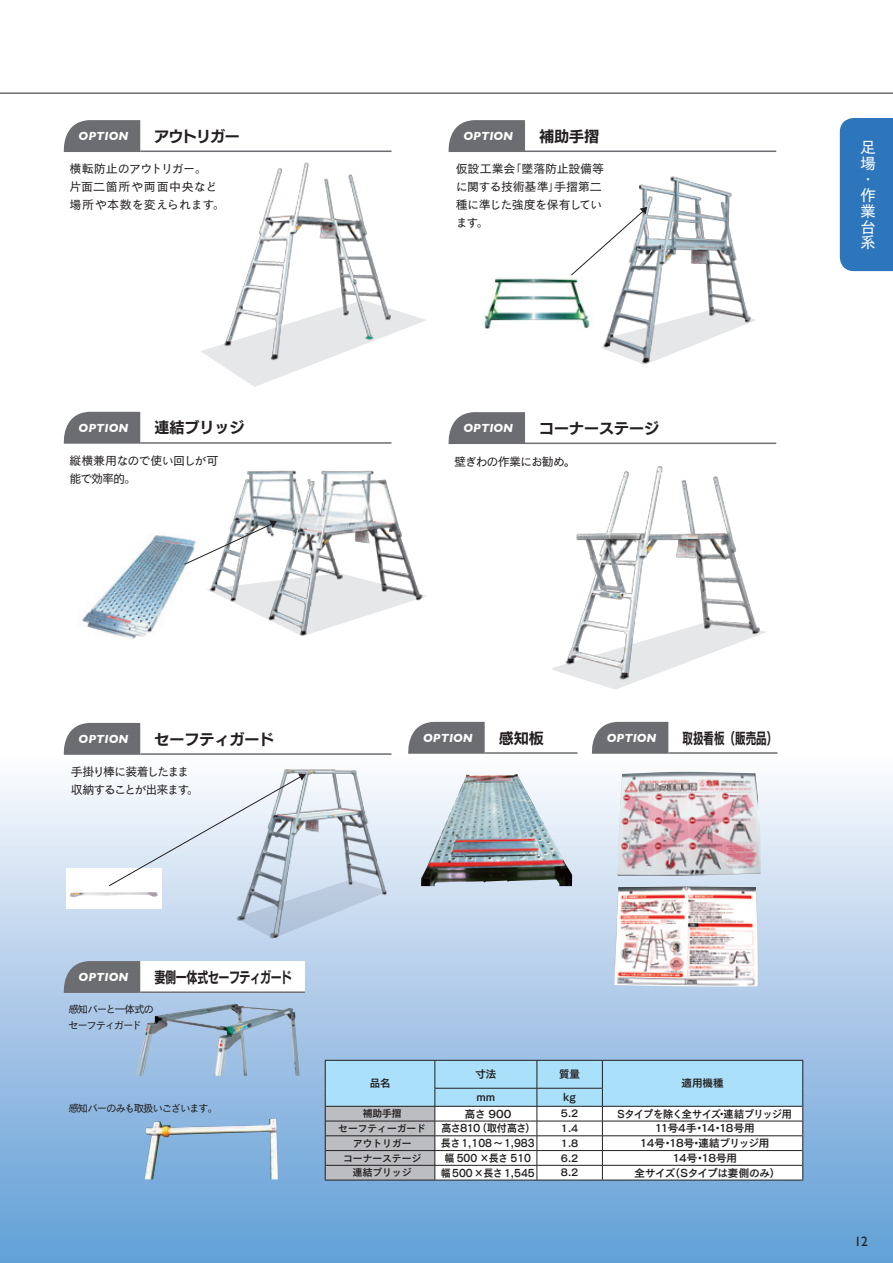
<style>
.page{position:relative;width:893px;height:1263px;background:#fff}
.page>*{position:absolute;margin:0;border:0;box-sizing:border-box;transform-origin:0 0}
.t1{font:15.9px/15.9px "Cezanne Pro M";color:#fff}
.t2{font:15px "New Rodin Pro B";color:#231f20}
.t3{font:15px "New Rodin Pro B";letter-spacing:-.035em;color:#231f20;scale:.73 1}
.t4{font:15px "New Rodin Pro B";color:#231f20;scale:.7 1}
.t5{font:13.5px "Gill Sans";color:#231f20}
.t6{font:italic 700 12px "Gill Sans";color:#fff}
.t7{font:12px/18px "Cezanne Pro M";letter-spacing:-.045em;color:#231f20}
.t8{font:12px/18px "Cezanne Pro M";letter-spacing:.005em;color:#231f20}
.t9{font:12px/18px "Cezanne Pro M";letter-spacing:-.135em;color:#231f20}
.t10{font:12px/18px "Cezanne Pro M";letter-spacing:-.065em;color:#231f20}
.t11{font:12px "Cezanne Pro M";letter-spacing:-.095em;color:#231f20}
.t12{font:10.5px "New Cezanne Pro DB";color:#231f20;scale:.9 1}
.t13{font:10.5px/15.8px "Cezanne Pro M";letter-spacing:-.12em;color:#231f20}
.t14{font:10.5px "New Cezanne Pro DB";color:#231f20}
.t15{font:10.5px "New Cezanne Pro DB";letter-spacing:-.055em;color:#231f20;scale:.96 1}
.t16{font:10.5px "New Cezanne Pro DB";letter-spacing:-.03em;color:#231f20}
.t17{font:10.5px "New Cezanne Pro DB";letter-spacing:-.02em;color:#231f20}
.t18{font:10.5px "New Cezanne Pro DB";letter-spacing:-.04em;color:#231f20}
.t19{font:10.5px "New Cezanne Pro DB";letter-spacing:-.055em;color:#231f20;scale:.95 1}
.t20{font:9.75px "New Cezanne Pro DB";color:#231f20}
.s1{font-family:"New Rodin Pro M"}
</style>
<div class="page">
<div style="left:0;top:753px;width:893px;height:510px;background:linear-gradient(to bottom,#fcfafd,#609dd5)"></div>
<img style="left:639px;top:176px;width:93px;height:31px">
<img style="left:227px;top:765px;width:173px;height:175px">
<img style="left:207px;top:470px;width:220px;height:166px">
<img style="left:82px;top:535px;width:104px;height:104px">
<hr style="left:0;top:93px;width:893px;height:1px;background:#231f20">
<svg style="left:325px;top:1060px;width:478px;height:120px"></svg>
<hr style="left:325px;top:1180px;width:110px;height:1px;background:#231f20">
<hr style="left:435px;top:1180px;width:102px;height:1px;background:#231f20">
<hr style="left:537px;top:1180px;width:65px;height:1px;background:#231f20">
<hr style="left:602px;top:1180px;width:201px;height:1px;background:#231f20">
<svg style="left:201px;top:318px;width:225px;height:69px"></svg>
<svg style="left:484px;top:207px;width:272px;height:158px"></svg>
<hr style="left:140px;top:151px;width:251px;height:1px;background:#6c6d70">
<svg style="left:63px;top:120px;width:77px;height:32px;background:#77787a"></svg>
<hr style="left:525px;top:151px;width:251px;height:1px;background:#6c6d70">
<svg style="left:448px;top:120px;width:77px;height:32px;background:#76777a"></svg>
<hr style="left:140px;top:442px;width:251px;height:2px;background:#6c6d70">
<svg style="left:63px;top:412px;width:77px;height:32px;background:#77787b"></svg>
<hr style="left:525px;top:442px;width:251px;height:2px;background:#6c6d70">
<svg style="left:448px;top:412px;width:77px;height:32px;background:#76777a"></svg>
<hr style="left:668px;top:752px;width:109px;height:2px;background:#6c6d70">
<svg style="left:589px;top:722px;width:79px;height:32px;background:#7b7b7e"></svg>
<hr style="left:485px;top:752px;width:92px;height:2px;background:#6c6d70">
<svg style="left:406px;top:722px;width:79px;height:32px;background:#7a7b7d"></svg>
<hr style="left:140px;top:753px;width:251px;height:2px;background:#6c6d70">
<svg style="left:61px;top:723px;width:79px;height:32px;background:#7a7b7e"></svg>
<img style="left:552px;top:466px;width:214px;height:221px">
<img style="left:203px;top:162px;width:217px;height:204px">
<img style="left:618px;top:772px;width:143px;height:104px">
<img style="left:614px;top:887px;width:144px;height:99px">
<svg style="left:184px;top:520px;width:93px;height:45px"></svg>
<svg style="left:66px;top:773px;width:322px;height:165px"></svg>
<div style="left:140px;top:961px;width:165px;height:32px;background:#fff"></div>
<hr style="left:140px;top:991px;width:165px;height:2px;background:#6c6d70">
<svg style="left:61px;top:961px;width:79px;height:32px;background:#73767c"></svg>
<img style="left:421px;top:774px;width:151px;height:112px">
<img style="left:136px;top:1003px;width:164px;height:73px">
<img style="left:144px;top:1118px;width:134px;height:61px">
<div style="left:840px;top:118px;width:53px;height:153px;background:#2e76bc"></div>
<p class="t6" style="left:79px;top:129px;width:51px">OPTION</p>
<p class="t2" style="left:154px;top:123px;width:87px">アウトリガー</p>
<p class="t6" style="left:463px;top:129px;width:51px">OPTION</p>
<p class="t2" style="left:539px;top:123px;width:61px">補助手摺</p>
<p class="t8" style="left:70px;top:160px;width:157px">横転防止のアウトリガー。<br>片面二箇所や両面中央など場所や本数を変えられます。</p>
<p class="t7" style="left:456px;top:160px;width:150px">仮設工業会「墜落防止設備等に関する技術基準」手摺第二種に準じた強度を保有しています。</p>
<p class="t6" style="left:79px;top:421px;width:51px">OPTION</p>
<p class="t2" style="left:155px;top:415px;width:106px">連結ブリッジ　</p>
<p class="t6" style="left:463px;top:421px;width:51px">OPTION</p>
<p class="t2" style="left:539px;top:415px;width:136px">コーナーステージ　</p>
<p class="t10" style="left:70px;top:451px;width:151px">縦横兼用なので使い回しが可能で効率的。</p>
<p class="t11" style="left:454px;top:453px;width:123px">壁ぎわの作業にお勧め<span class="s1">。</span></p>
<p class="t1" style="left:860px;top:138px;width:17px">足場・作業台系</p>
<p class="t6" style="left:79px;top:732px;width:51px">OPTION</p>
<p class="t2" style="left:155px;top:726px;width:121px">セーフティガード</p>
<p class="t6" style="left:423px;top:731px;width:51px">OPTION</p>
<p class="t2" style="left:499px;top:725px;width:46px">感知板</p>
<p class="t6" style="left:607px;top:731px;width:51px">OPTION</p>
<p class="t4" style="left:683px;top:725px;width:136px">取扱看板（販売品）</p>
<p class="t9" style="left:71px;top:762px;width:129px">手掛り棒に装着したまま収納することが出来ます。</p>
<p class="t6" style="left:79px;top:970px;width:51px">OPTION</p>
<p class="t3" style="left:154px;top:964px;width:190px">妻側一体式セーフティガード</p>
<p class="t13" style="left:68px;top:1001px;width:87px">感知バーと一体式のセーフティガード</p>
<p class="t13" style="left:68px;top:1100px;width:151px">感知バーのみも取扱いございます。</p>
<p class="t14" style="left:370px;top:1074px;width:22px">品名</p>
<p class="t14" style="left:475px;top:1065px;width:22px">寸法</p>
<p class="t14" style="left:559px;top:1065px;width:22px">質量</p>
<p class="t14" style="left:476px;top:1088px;width:20px">mm</p>
<p class="t14" style="left:563px;top:1088px;width:14px">kg</p>
<p class="t14" style="left:682px;top:1074px;width:43px">適用機種</p>
<p class="t20" style="left:363px;top:1105px;width:40px">補助手摺</p>
<p class="t14" style="left:465px;top:1104px;width:48px">高さ 900</p>
<p class="t20" style="left:561px;top:1105px;width:19px">5.2</p>
<p class="t15" style="left:618px;top:1104px;width:183px">Sタイプを除く全サイズ・連結ブリッジ用</p>
<p class="t20" style="left:338px;top:1120px;width:89px">セーフティーガード</p>
<p class="t19" style="left:441px;top:1119px;width:100px">高さ810（取付高さ）</p>
<p class="t20" style="left:561px;top:1120px;width:19px">1.4</p>
<p class="t18" style="left:655px;top:1119px;width:101px">11号4手・14・18号用</p>
<p class="t20" style="left:353px;top:1134px;width:60px">アウトリガー</p>
<p class="t12" style="left:441px;top:1134px;width:105px">長さ1,108〜1,983</p>
<p class="t20" style="left:561px;top:1134px;width:19px">1.8</p>
<p class="t16" style="left:640px;top:1134px;width:131px">14号・18号・連結ブリッジ用</p>
<p class="t20" style="left:343px;top:1149px;width:79px">コーナーステージ</p>
<p class="t12" style="left:445px;top:1149px;width:97px">幅 500 ×長さ 510</p>
<p class="t20" style="left:561px;top:1149px;width:19px">6.2</p>
<p class="t14" style="left:672px;top:1149px;width:66px">14号・18号用</p>
<p class="t20" style="left:353px;top:1164px;width:60px">連結ブリッジ</p>
<p class="t12" style="left:441px;top:1163px;width:105px">幅500×長さ1,545</p>
<p class="t20" style="left:561px;top:1164px;width:19px">8.2</p>
<p class="t17" style="left:635px;top:1163px;width:147px">全サイズ（Sタイプは妻側のみ）</p>
<p class="t5" style="left:854px;top:1234px;width:15px">12</p>
</div>
